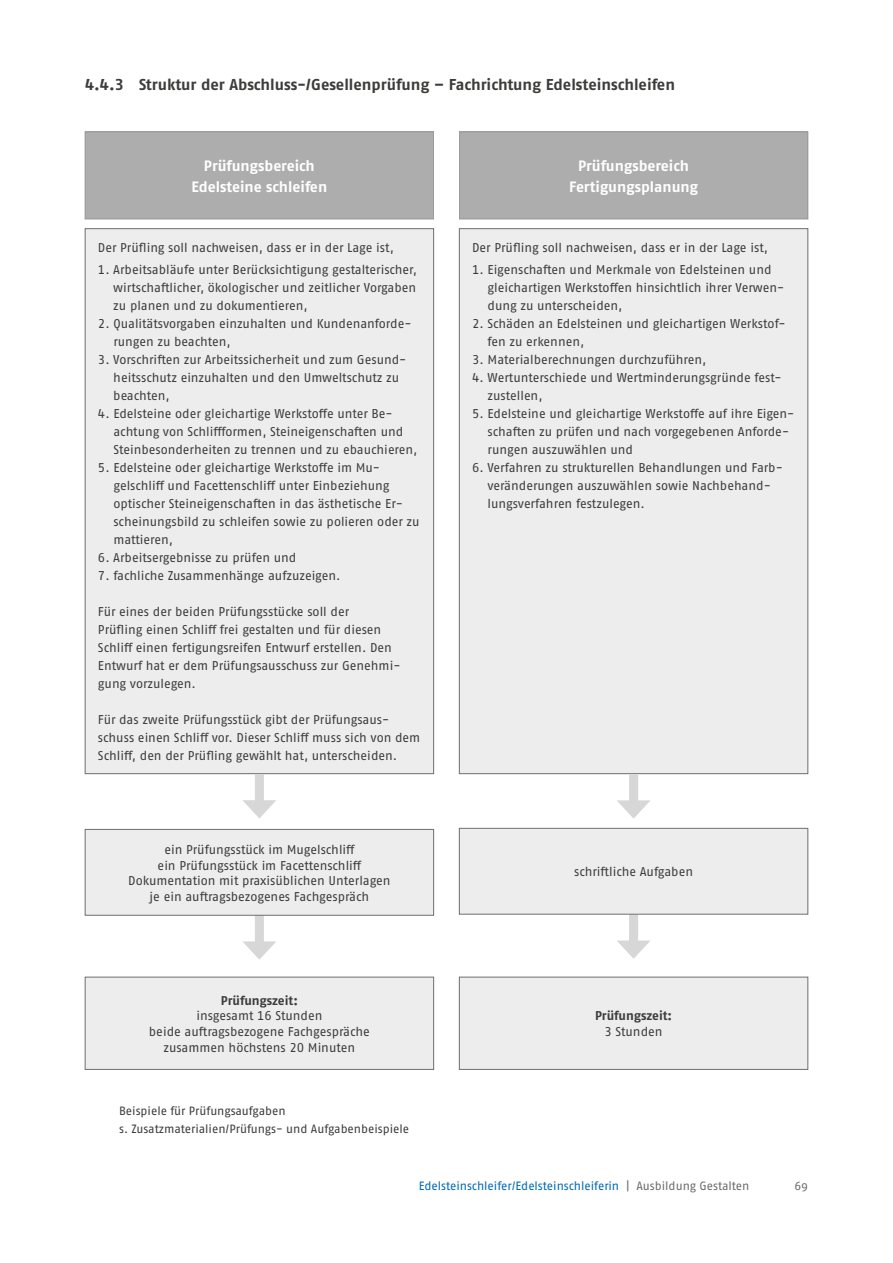
<style>
.page{position:relative;width:893px;height:1263px;background:#fff}
.page>*{position:absolute;margin:0;border:0;box-sizing:border-box;transform-origin:0 0}
.id549{font:700 15.75px "Fago Pro";color:#3c3c3b}
.t1{font:700 15px/21px "Fago Pro";letter-spacing:-.005em;color:#fff;text-align:center}
.id555{font:12.75px/18px "Fago Pro";letter-spacing:-.005em;color:#3c3c3b}
.id554{font:12.75px "Fago Pro";letter-spacing:-.005em;color:#3c3c3b}
.id554-2{font:700 12.75px "Fago Pro";letter-spacing:-.005em;color:#3c3c3b}
.t2{font:12px/18px "Fago Pro";color:#3c3c3b}
.t3{font:12px "Fago Pro";letter-spacing:-.005em;color:#0069b4}
.t4{font:12px "Fago Pro";color:#6b6b6a}
.s1{color:#6b6b6a}
</style>
<div class="page">
<div style="left:85px;top:132px;width:349px;height:87px;background:#aeadad"></div>
<div style="left:459px;top:132px;width:349px;height:87px;background:#aeadad"></div>
<div style="left:85px;top:228px;width:349px;height:546px;background:#ededed"></div>
<div style="left:459px;top:228px;width:349px;height:546px;background:#ededed"></div>
<div style="left:255px;top:774px;width:9px;height:33px;background:#d7d7d7"></div>
<svg style="left:243px;top:800px;width:33px;height:18px"></svg>
<div style="left:255px;top:915px;width:9px;height:33px;background:#d7d7d7"></div>
<svg style="left:243px;top:941px;width:33px;height:19px"></svg>
<div style="left:629px;top:774px;width:9px;height:33px;background:#d7d7d7"></div>
<svg style="left:617px;top:800px;width:33px;height:19px"></svg>
<div style="left:629px;top:914px;width:9px;height:34px;background:#d7d7d7"></div>
<svg style="left:617px;top:940px;width:33px;height:19px"></svg>
<div style="left:85px;top:829px;width:349px;height:86px;background:#ededed"></div>
<div style="left:459px;top:828px;width:349px;height:86px;background:#ededed"></div>
<div style="left:85px;top:977px;width:349px;height:92px;background:#ededed"></div>
<div style="left:459px;top:977px;width:349px;height:92px;background:#ededed"></div>
<h3 class="id549" style="left:85px;top:75px;width:592px">4.4.3 Struktur der Abschluss-/Gesellenprüfung – Fachrichtung Edelsteinschleifen</h3>
<p class="t1" style="left:192px;top:155px;width:137px">Prüfungsbereich<br>Edelsteine schleifen</p>
<p class="t1" style="left:569px;top:155px;width:131px">Prüfungsbereich<br>Fertigungsplanung</p>
<p class="id555" style="left:98px;top:238px;width:297px">Der Prüfling soll nachweisen, dass er in der Lage ist,</p>
<p class="id555" style="left:113px;top:260px;width:305px;text-align:justify;text-indent:-15px">1. Arbeitsabläufe unter Berücksichtigung gestalterischer, wirtschaftlicher, ökologischer und zeitlicher Vorgaben zu planen und zu dokumentieren,</p>
<p class="id555" style="left:113px;top:314px;width:300px;text-indent:-15px">2. Qualitätsvorgaben einzuhalten und Kundenanforde&shy;rungen zu beachten,</p>
<p class="id555" style="left:113px;top:350px;width:295px;text-indent:-15px">3. Vorschriften zur Arbeitssicherheit und zum Gesund&shy;heitsschutz einzuhalten und den Umweltschutz zu beachten,</p>
<p class="id555" style="left:113px;top:404px;width:305px;text-indent:-15px">4. Edelsteine oder gleichartige Werkstoffe unter Be&shy;achtung von Schliffformen, Steineigenschaften und<br>Steinbesonderheiten zu trennen und zu ebauchieren,</p>
<p class="id555" style="left:113px;top:458px;width:308px;text-indent:-15px">5. Edelsteine oder gleichartige Werkstoffe im Mu&shy;gelschliff und Facettenschliff unter Einbeziehung optischer Steineigenschaften in das ästhetische Er&shy;scheinungsbild zu schleifen sowie zu polieren oder zu mattieren,</p>
<p class="id555" style="left:98px;top:548px;width:200px">6. Arbeitsergebnisse zu prüfen und</p>
<p class="id555" style="left:98px;top:566px;width:244px">7. fachliche Zusammenhänge aufzuzeigen.</p>
<p class="id555" style="left:98px;top:602px;width:253px">Für eines der beiden Prüfungsstücke soll der</p>
<p class="id555" style="left:98px;top:620px;width:285px">Prüfling einen Schliff frei gestalten und für diesen</p>
<p class="id555" style="left:98px;top:638px;width:295px">Schliff einen fertigungsreifen Entwurf erstellen. Den</p>
<p class="id555" style="left:98px;top:656px;width:304px">Entwurf hat er dem Prüfungsausschuss zur Genehmi&shy;gung vorzulegen.</p>
<p class="id555" style="left:98px;top:710px;width:324px">Für das zweite Prüfungsstück gibt der Prüfungsaus&shy;schuss einen Schliff vor. Dieser Schliff muss sich von dem<br>Schliff, den der Prüfling gewählt hat, unterscheiden.</p>
<p class="id554" style="left:164px;top:842px;width:192px">ein Prüfungsstück im Mugelschliff</p>
<p class="id554" style="left:158px;top:857px;width:206px">ein Prüfungsstück im Facettenschliff</p>
<p class="id554" style="left:128px;top:873px;width:264px">Dokumentation mit praxisüblichen Unterlagen</p>
<p class="id554" style="left:150px;top:889px;width:221px">je ein auftragsbezogenes Fachgespräch</p>
<p class="id554-2" style="left:221px;top:992px;width:79px">Prüfungszeit:</p>
<p class="id554" style="left:196px;top:1008px;width:127px">insgesamt 16 Stunden</p>
<p class="id554" style="left:149px;top:1024px;width:222px">beide auftragsbezogene Fachgespräche</p>
<p class="id554" style="left:164px;top:1040px;width:193px">zusammen höchstens 20 Minuten</p>
<p class="t2" style="left:119px;top:1102px;width:292px">Beispiele für Prüfungsaufgaben<br>s. Zusatzmaterialien/Prüfungs- und Aufgabenbeispiele</p>
<p class="id555" style="left:472px;top:238px;width:297px">Der Prüfling soll nachweisen, dass er in der Lage ist,</p>
<p class="id555" style="left:488px;top:260px;width:298px;text-indent:-15px">1. Eigenschaften und Merkmale von Edelsteinen und gleichartigen Werkstoffen hinsichtlich ihrer Verwen&shy;dung zu unterscheiden,</p>
<p class="id555" style="left:487px;top:314px;width:300px;text-indent:-15px">2. Schäden an Edelsteinen und gleichartigen Werkstof&shy;fen zu erkennen,</p>
<p class="id555" style="left:472px;top:350px;width:236px">3. Materialberechnungen durchzuführen,</p>
<p class="id555" style="left:488px;top:368px;width:296px;text-indent:-15px">4. Wertunterschiede und Wertminderungsgründe fest&shy;zustellen,</p>
<p class="id555" style="left:488px;top:404px;width:308px;text-indent:-15px">5. Edelsteine und gleichartige Werkstoffe auf ihre Eigen&shy;schaften zu prüfen und nach vorgegebenen Anforde&shy;rungen auszuwählen und</p>
<p class="id555" style="left:487px;top:458px;width:297px;text-indent:-15px">6. Verfahren zu strukturellen Behandlungen und Farb&shy;veränderungen auszuwählen sowie Nachbehand&shy;lungsverfahren festzulegen.</p>
<p class="id554" style="left:574px;top:864px;width:120px">schriftliche Aufgaben</p>
<p class="id554-2" style="left:595px;top:1008px;width:79px">Prüfungszeit:</p>
<p class="id554" style="left:605px;top:1024px;width:59px">3 Stunden</p>
<p class="t3" style="left:419px;top:1178px;width:332px">Edelsteinschleifer/Edelsteinschleiferin <span class="s1">| Ausbildung Gestalten</span></p>
<p class="t4" style="left:795px;top:1178px;width:15px">69</p>
</div>
